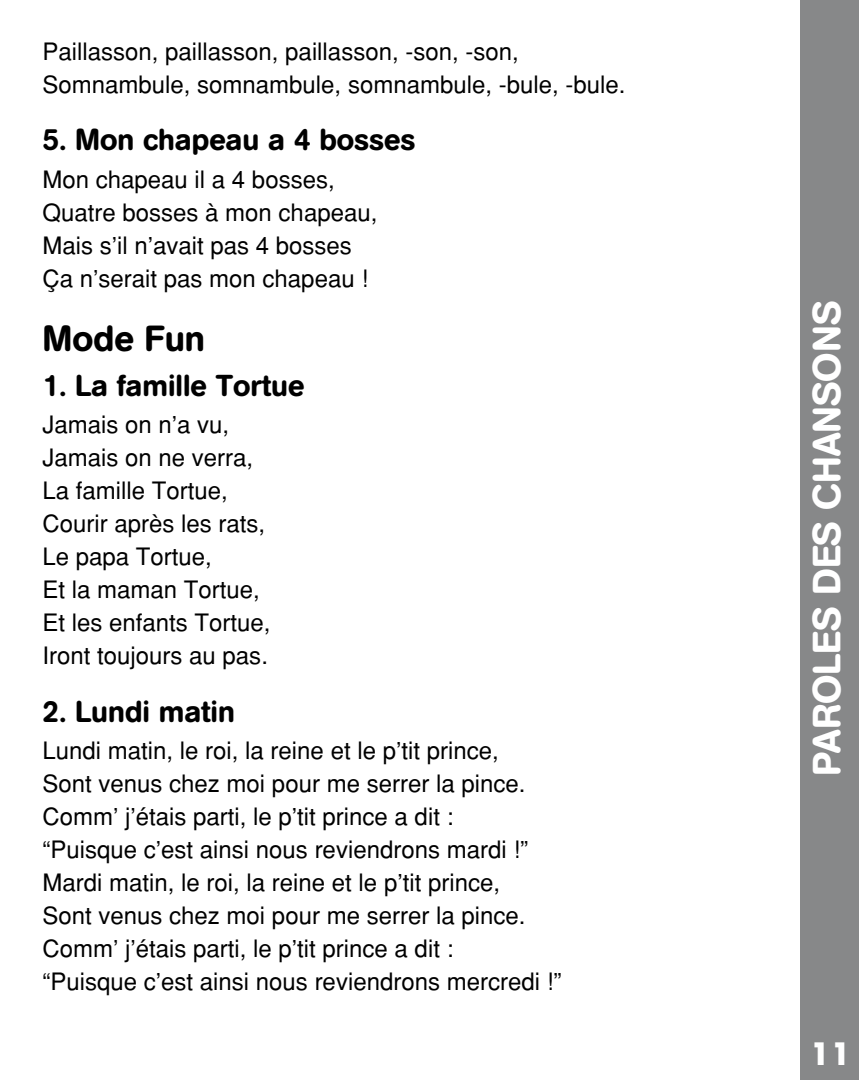
<style>
.page{position:relative;width:859px;height:1080px;background:#fff}
.page>*{position:absolute;margin:0;border:0;box-sizing:border-box;transform-origin:0 0}
.t1{font:500 39px "AG Book Rounded";color:#fff}
.t2{font:500 36px "AG Book Rounded";color:#000}
.t3{font:500 30px "AG Book Rounded";color:#000}
.t4{font:700 30px "Futura";color:#fff}
.t5{font:24px/33px "Helvetica";color:#000}
</style>
<div class="page">
<div style="left:800px;top:0;width:59px;height:1080px;background:#878889"></div>
<p class="t5" style="left:43px;top:35px;width:584px">Paillasson, paillasson, paillasson, -son, -son,<br>Somnambule, somnambule, somnambule, -bule, -bule.</p>
<p class="t3" style="left:43px;top:122px;width:375px">5. Mon chapeau a 4 bosses</p>
<p class="t5" style="left:43px;top:162px;width:336px">Mon chapeau il a 4 bosses,<br>Quatre bosses à mon chapeau,<br>Mais s’il n’avait pas 4 bosses<br>Ça n’serait pas mon chapeau !</p>
<h2 class="t2" style="left:43px;top:318px;width:164px">Mode Fun</h2>
<p class="t3" style="left:43px;top:368px;width:263px">1. La famille Tortue</p>
<p class="t5" style="left:43px;top:408px;width:230px">Jamais on n’a vu,<br>Jamais on ne verra,<br>La famille Tortue,<br>Courir après les rats,<br>Le papa Tortue,<br>Et la maman Tortue,<br>Et les enfants Tortue,<br>Iront toujours au pas.</p>
<p class="t3" style="left:43px;top:694px;width:194px">2. Lundi matin</p>
<p class="t5" style="left:43px;top:734px;width:520px">Lundi matin, le roi, la reine et le p’tit prince,<br>Sont venus chez moi pour me serrer la pince.<br>Comm’ j’étais parti, le p’tit prince a dit :<br>“Puisque c’est ainsi nous reviendrons mardi !” Mardi matin, le roi, la reine et le p’tit prince,<br>Sont venus chez moi pour me serrer la pince.<br>Comm’ j’étais parti, le p’tit prince a dit :<br>“Puisque c’est ainsi nous reviendrons mercredi !”</p>
<h1 class="t1" style="left:804px;top:776px;width:477px;rotate:-90deg">PAROLES DES CHANSONS</h1>
<p class="t4" style="left:810px;top:1034px;width:43px">11</p>
</div>
